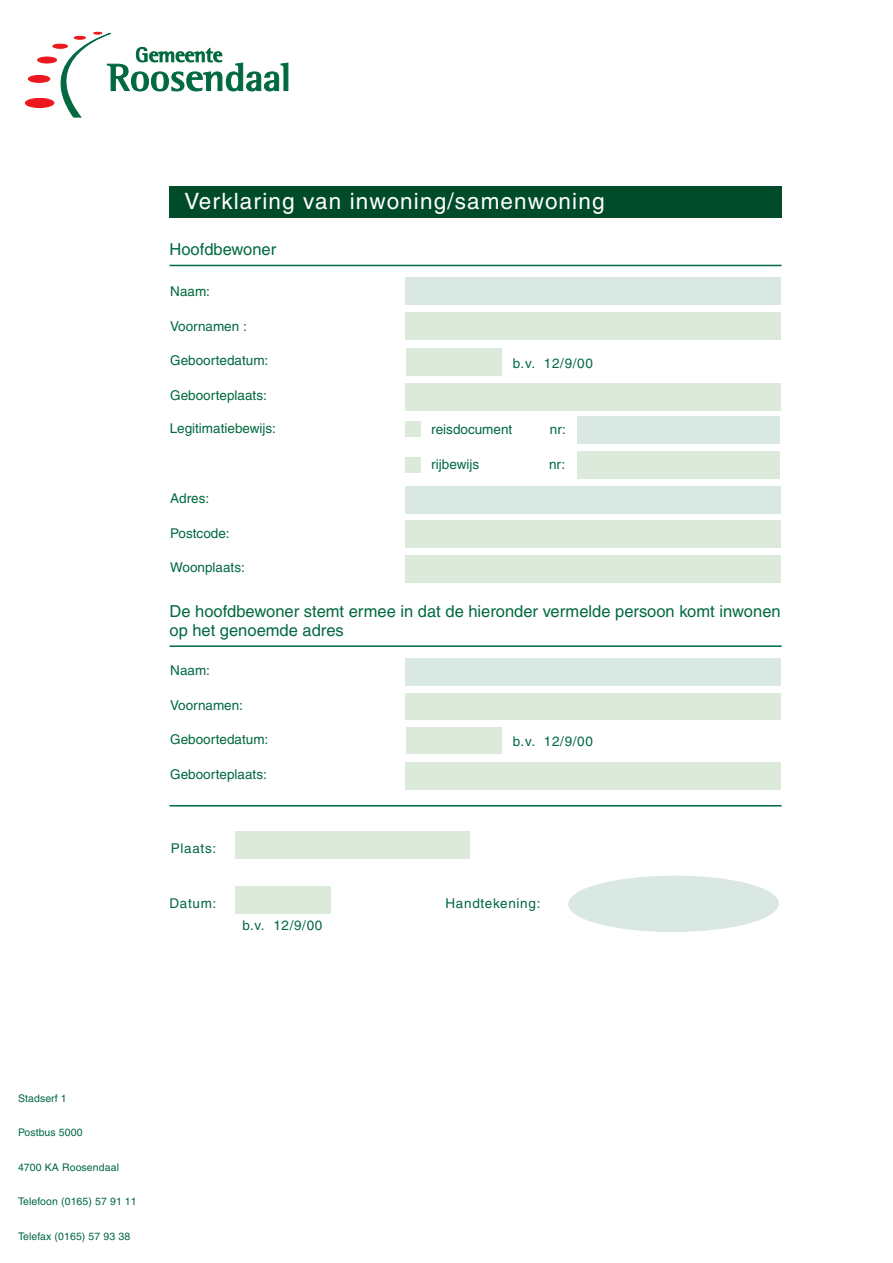
<style>
.page{position:relative;width:893px;height:1263px;background:#fff}
.page>*{position:absolute;margin:0;border:0;box-sizing:border-box;transform-origin:0 0}
.t1{font:22.5px "Helvetica";letter-spacing:.05em;color:#fff}
.t2{font:16.5px/19.5px "Helvetica";color:#006940}
.t3{font:13.5px "Helvetica";color:#006940}
.t4{font:13.5px "Helvetica";letter-spacing:.05em;color:#006940}
.t5{font:10.5px "Helvetica";letter-spacing:.01em;color:#006940}
</style>
<div class="page">
<div style="left:28px;top:75px;width:22px;height:8px;background:#ed171f;border:1px solid #ed171f;border-radius:50%"></div>
<svg style="left:31px;top:32px;width:257px;height:86px"></svg>
<div style="left:25px;top:98px;width:29px;height:10px;background:#ed171f;border:1px solid #ed171f;border-radius:50%"></div>
<hr style="left:170px;top:645px;width:612px;height:2px;background:#006940">
<hr style="left:170px;top:265px;width:612px;height:1px;background:#006940">
<div style="left:405px;top:383px;width:376px;height:27px;background:#dbeada"></div>
<div style="left:405px;top:278px;width:376px;height:27px;background:#d9e8e2"></div>
<div style="left:405px;top:312px;width:376px;height:27px;background:#dbeada"></div>
<div style="left:405px;top:762px;width:376px;height:27px;background:#dbeada"></div>
<div style="left:405px;top:658px;width:376px;height:27px;background:#d9e8e2"></div>
<div style="left:405px;top:693px;width:376px;height:27px;background:#dbeada"></div>
<hr style="left:170px;top:805px;width:612px;height:1px;background:#006940">
<div style="left:235px;top:831px;width:235px;height:27px;background:#dbeada"></div>
<div style="left:236px;top:886px;width:95px;height:27px;background:#dbeada"></div>
<div style="left:569px;top:875px;width:209px;height:57px;background:#d9e8e2;border:1px solid #d9e8e2;border-radius:50%"></div>
<div style="left:406px;top:349px;width:95px;height:27px;background:#dbeada"></div>
<div style="left:405px;top:555px;width:376px;height:27px;background:#dbeada"></div>
<div style="left:405px;top:486px;width:376px;height:27px;background:#d9e8e2"></div>
<div style="left:405px;top:521px;width:376px;height:27px;background:#dbeada"></div>
<div style="left:406px;top:727px;width:95px;height:27px;background:#dbeada"></div>
<div style="left:577px;top:417px;width:203px;height:27px;background:#d9e8e2"></div>
<div style="left:577px;top:452px;width:203px;height:27px;background:#dbeada"></div>
<div style="left:405px;top:422px;width:15px;height:15px;background:#dbeada"></div>
<div style="left:405px;top:458px;width:15px;height:15px;background:#dbeada"></div>
<div style="left:170px;top:186px;width:612px;height:31px;background:#004b2a"></div>
<h1 class="t1" style="left:184px;top:192px;width:422px">Verklaring van inwoning/samenwoning</h1>
<h1 class="t1" style="left:200px;top:192px;width:436px">Verklaring van inwoning / samenwoning</h1>
<p class="t2" style="left:170px;top:241px;width:108px">Hoofdbewoner</p>
<p class="t3" style="left:170px;top:287px;width:41px">Naam:</p>
<p class="t3" style="left:170px;top:321px;width:78px">Voornamen :</p>
<p class="t3" style="left:170px;top:356px;width:100px">Geboortedatum:</p>
<p class="t3" style="left:170px;top:390px;width:98px">Geboorteplaats:</p>
<p class="t3" style="left:170px;top:423px;width:108px">Legitimatiebewijs:</p>
<p class="t3" style="left:170px;top:494px;width:41px">Adres:</p>
<p class="t3" style="left:170px;top:528px;width:61px">Postcode:</p>
<p class="t3" style="left:170px;top:563px;width:76px">Woonplaats:</p>
<p class="t3" style="left:513px;top:358px;width:81px">b.v. 12/9/00</p>
<p class="t3" style="left:431px;top:424px;width:83px">reisdocument</p>
<p class="t3" style="left:550px;top:424px;width:18px">nr:</p>
<p class="t3" style="left:431px;top:459px;width:49px">rijbewijs</p>
<p class="t3" style="left:549px;top:459px;width:18px">nr:</p>
<p class="t2" style="left:170px;top:603px;width:613px">De hoofdbewoner stemt ermee in dat de hieronder vermelde persoon komt inwonen op het genoemde adres</p>
<p class="t3" style="left:170px;top:666px;width:41px">Naam:</p>
<p class="t3" style="left:170px;top:700px;width:74px">Voornamen:</p>
<p class="t3" style="left:170px;top:735px;width:100px">Geboortedatum:</p>
<p class="t3" style="left:170px;top:769px;width:98px">Geboorteplaats:</p>
<p class="t3" style="left:171px;top:843px;width:47px">Plaats:</p>
<p class="t3" style="left:513px;top:736px;width:81px">b.v. 12/9/00</p>
<p class="t3" style="left:170px;top:898px;width:48px">Datum:</p>
<p class="t4" style="left:446px;top:898px;width:96px">Handtekening:</p>
<p class="t3" style="left:242px;top:920px;width:81px">b.v. 12/9/00</p>
<p class="t5" style="left:18px;top:1094px;width:50px">Stadserf 1</p>
<p class="t5" style="left:18px;top:1129px;width:66px">Postbus 5000</p>
<p class="t5" style="left:18px;top:1163px;width:103px">4700 KA Roosendaal</p>
<p class="t5" style="left:18px;top:1198px;width:120px">Telefoon (0165) 57 91 11</p>
<p class="t5" style="left:18px;top:1232px;width:114px">Telefax (0165) 57 93 38</p>
</div>
